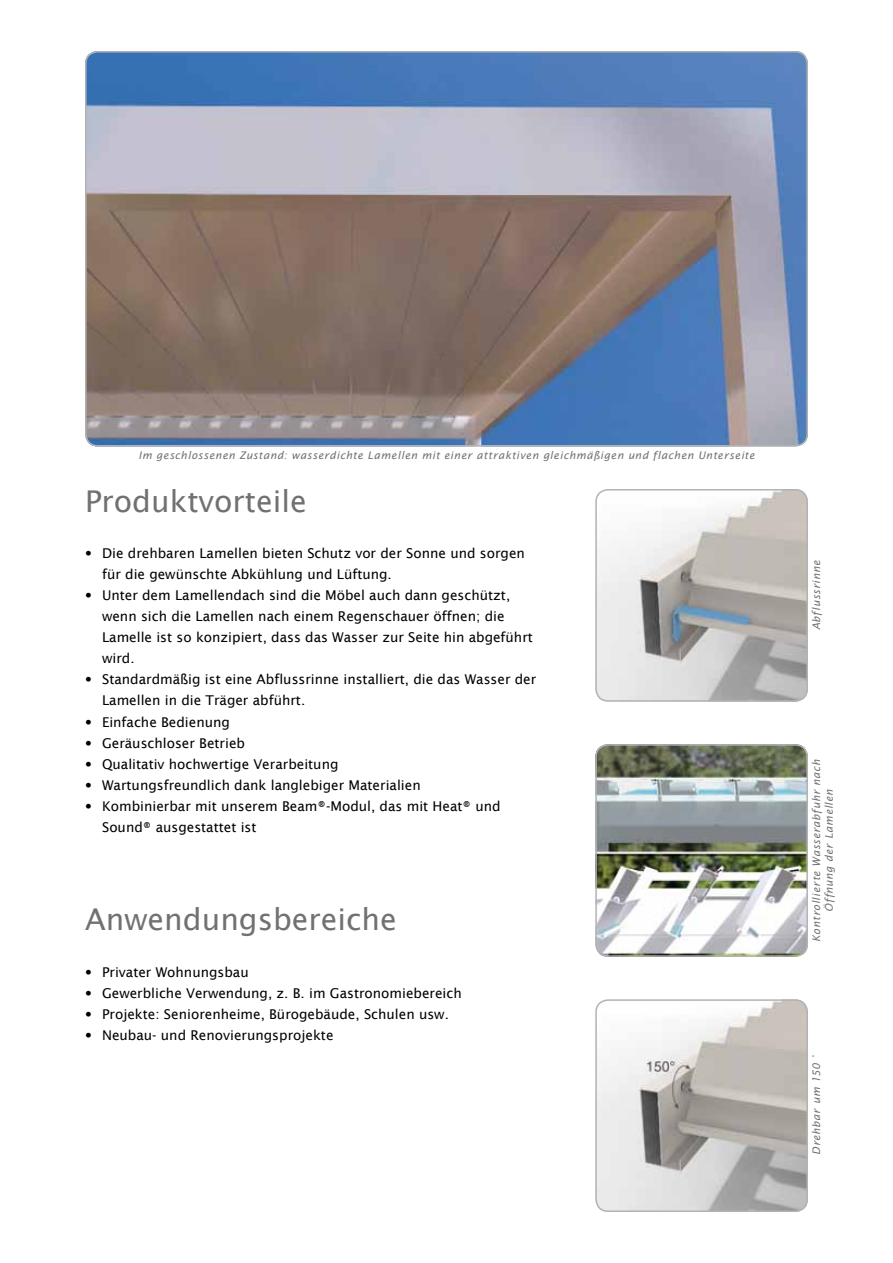
<style>
.page{position:relative;width:893px;height:1263px;background:#fff}
.page>*{position:absolute;margin:0;border:0;box-sizing:border-box;transform-origin:0 0}
.t1{font:30px "Lucida Sans";color:#707172}
.t2{font:13.5px/21px "Lucida Sans";color:#000}
.t3{font:italic 10.5px/12.6px "Lucida Sans";letter-spacing:.055em;color:#707172;text-align:center}
.s1{font-family:"Helvetica Neue LT Std"}
</style>
<div class="page">
<img style="left:85px;top:51px;width:723px;height:395px">
<div style="left:85px;top:51px;width:723px;height:395px;border:2px solid #b1b3b4;border-radius:12px"></div>
<img style="left:598px;top:1002px;width:210px;height:210px">
<div style="left:595px;top:999px;width:213px;height:213px;border:2px solid #b1b3b4;border-radius:12px"></div>
<img style="left:598px;top:744px;width:210px;height:213px">
<div style="left:595px;top:744px;width:213px;height:213px;border:2px solid #b1b3b4;border-radius:12px"></div>
<img style="left:598px;top:489px;width:210px;height:210px">
<div style="left:595px;top:489px;width:213px;height:213px;border:2px solid #b1b3b4;border-radius:12px"></div>
<p class="t3" style="left:138px;top:449px;width:618px">Im geschlossenen Zustand: wasserdichte Lamellen mit einer attraktiven gleichmäßigen und flachen Unterseite</p>
<h1 class="t1" style="left:85px;top:484px;width:223px">Produktvorteile</h1>
<p class="t2" style="left:102px;top:543px;width:424px;text-indent:-17px"><span class="s1">•</span> Die drehbaren Lamellen bieten Schutz vor der Sonne und sorgen für die gewünschte Abkühlung und Lüftung.</p>
<p class="t2" style="left:102px;top:585px;width:432px;text-indent:-17px"><span class="s1">•</span> Unter dem Lamellendach sind die Möbel auch dann geschützt, wenn sich die Lamellen nach einem Regenschauer öffnen; die Lamelle ist so konzipiert, dass das Wasser zur Seite hin abgeführt wird.</p>
<p class="t2" style="left:102px;top:669px;width:436px;text-indent:-17px"><span class="s1">•</span> Standardmäßig ist eine Abflussrinne installiert, die das Wasser der<br>Lamellen in die Träger abführt.</p>
<p class="t2" style="left:85px;top:711px;width:146px"><span class="s1">•</span> Einfache Bedienung</p>
<p class="t2" style="left:85px;top:732px;width:161px"><span class="s1">•</span> Geräuschloser Betrieb</p>
<p class="t2" style="left:85px;top:753px;width:255px"><span class="s1">•</span> Qualitativ hochwertige Verarbeitung</p>
<p class="t2" style="left:85px;top:774px;width:337px"><span class="s1">•</span> Wartungsfreundlich dank langlebiger Materialien</p>
<p class="t2" style="left:102px;top:795px;width:400px;text-indent:-17px"><span class="s1">•</span> Kombinierbar mit unserem Beam®-Modul, das mit Heat® und<br>Sound® ausgestattet ist</p>
<h1 class="t1" style="left:85px;top:903px;width:313px">Anwendungsbereiche</h1>
<p class="t2" style="left:85px;top:961px;width:165px"><span class="s1">•</span> Privater Wohnungsbau</p>
<p class="t2" style="left:85px;top:982px;width:378px"><span class="s1">•</span> Gewerbliche Verwendung, z. B. im Gastronomiebereich</p>
<p class="t2" style="left:85px;top:1003px;width:365px"><span class="s1">•</span> Projekte: Seniorenheime, Bürogebäude, Schulen usw.</p>
<p class="t2" style="left:85px;top:1024px;width:250px"><span class="s1">•</span> Neubau- und Renovierungsprojekte</p>
<p class="t3" style="left:810px;top:630px;width:72px;rotate:-90deg">Abflussrinne</p>
<p class="t3" style="left:810px;top:941px;width:184px;rotate:-90deg">Kontrollierte Wasserabfuhr nach<br>Öffnung der Lamellen</p>
<p class="t3" style="left:810px;top:1155px;width:101px;rotate:-90deg">Drehbar um 150 °</p>
</div>
